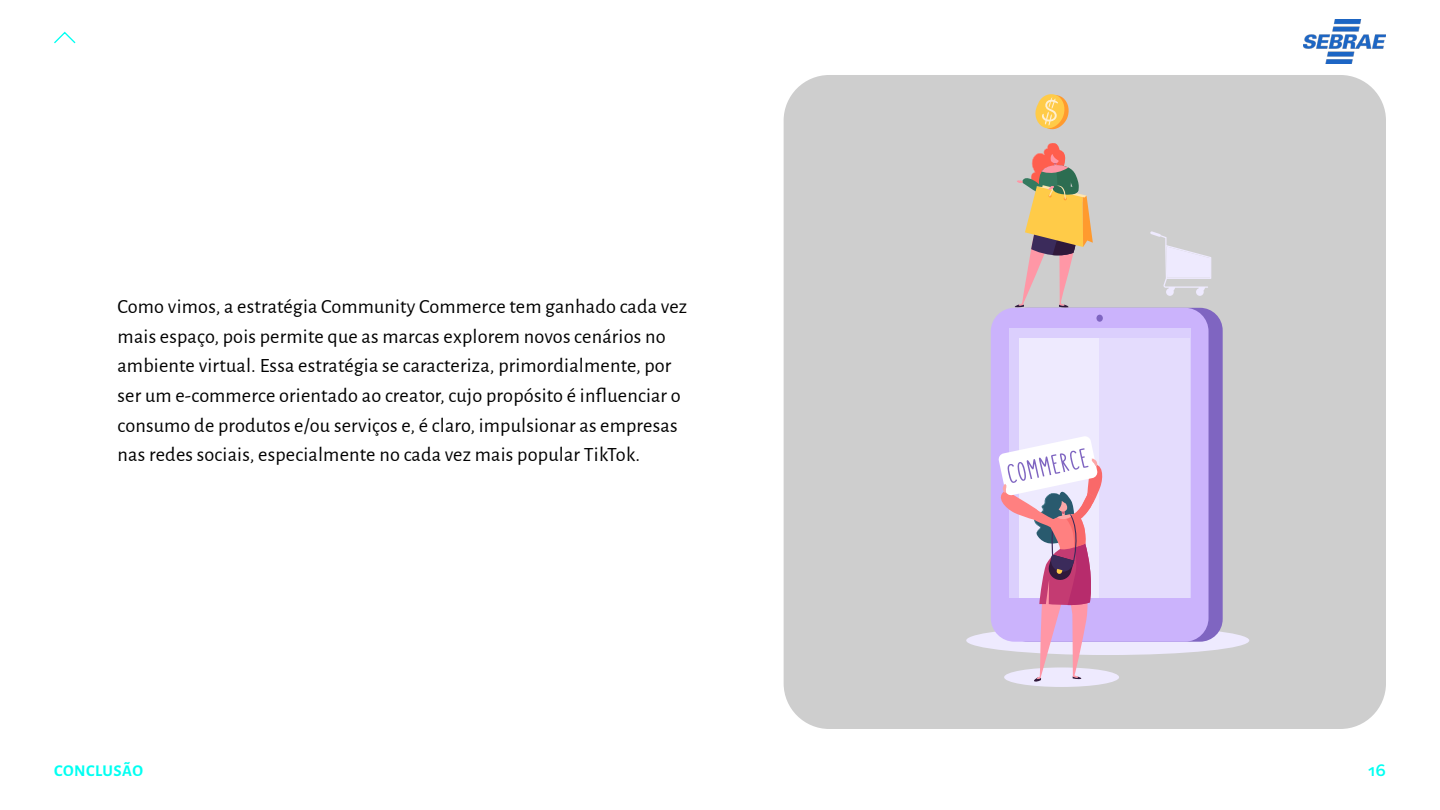
<style>
.page{position:relative;width:1440px;height:810px;background:#fff}
.page>*{position:absolute;margin:0;border:0;box-sizing:border-box;transform-origin:0 0}
.t1{font:20.25px/29.7px "Alegreya Sans";letter-spacing:.01em;color:#000}
.t2{font:700 16.5px "Alegreya Sans";letter-spacing:.025em;color:#00fff2}
.t3{font:500 16.5px "Campuni Demo";color:#00fff2}
</style>
<div class="page">
<svg style="left:54px;top:31px;width:22px;height:13px"></svg>
<img style="left:1304px;top:19px;width:82px;height:45px">
<div style="left:784px;top:75px;width:602px;height:654px;background:#cecece;border-radius:46px"></div>
<div style="left:1004px;top:667px;width:115px;height:20px;background:#eeeafe;border-radius:50%"></div>
<div style="left:966px;top:626px;width:283px;height:29px;background:#eeeafe;border-radius:50%"></div>
<div style="left:1005px;top:308px;width:218px;height:334px;background:#7f65c1;border-radius:23px"></div>
<div style="left:991px;top:308px;width:218px;height:334px;background:#cbb3fc;border-radius:24px"></div>
<div style="left:1009px;top:329px;width:181px;height:269px;background:#dbcffd"></div>
<div style="left:1096px;top:315px;width:7px;height:7px;background:#7f65c1;border-radius:50%"></div>
<div style="left:1019px;top:339px;width:171px;height:259px;background:#eeeafe"></div>
<div style="left:1100px;top:339px;width:90px;height:259px;background:#e4dcfd"></div>
<svg style="left:1015px;top:143px;width:78px;height:165px"></svg>
<svg style="left:995px;top:436px;width:109px;height:247px"></svg>
<svg style="left:1150px;top:231px;width:61px;height:65px"></svg>
<svg style="left:1035px;top:94px;width:34px;height:36px"></svg>
<p class="t1" style="left:118px;top:290px;width:571px">Como vimos, a estratégia Community Commerce tem ganhado cada vez mais espaço, pois permite que as marcas explorem novos cenários no ambiente virtual. Essa estratégia se caracteriza, primordialmente, por ser um e-commerce orientado ao creator, cujo propósito é influenciar o consumo de produtos e/ou serviços e, é claro, impulsionar as empresas nas redes sociais, especialmente no cada vez mais popular TikTok.</p>
<p class="t2" style="left:54px;top:759px;width:90px">CONCLUSÃO</p>
<p class="t3" style="left:1368px;top:763px;width:19px">16</p>
</div>
